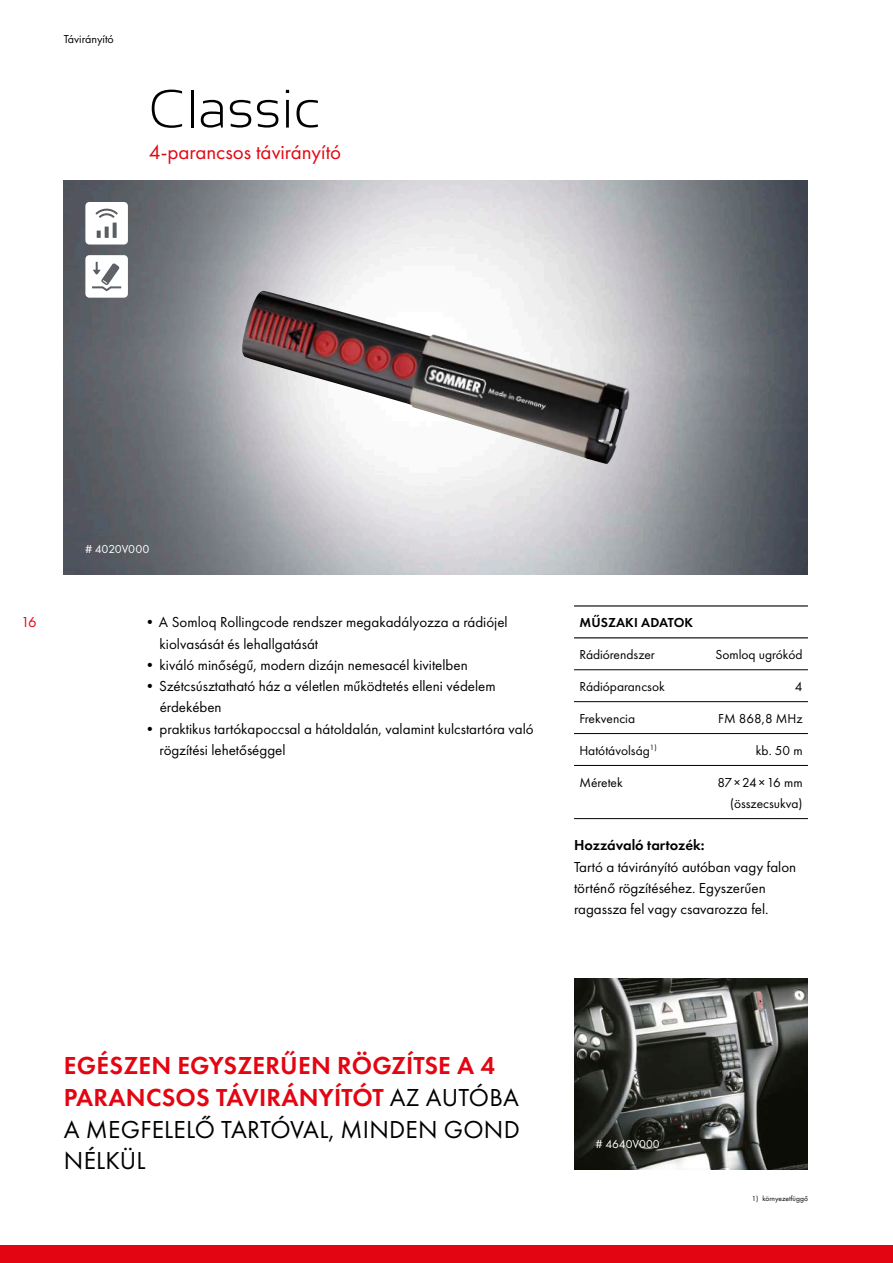
<style>
.page{position:relative;width:893px;height:1263px;background:#fff}
.page>*{position:absolute;margin:0;border:0;box-sizing:border-box;transform-origin:0 0}
.t1{font:300 54px "Sansation";color:#000}
.t2{font:600 25.5px/32px "Futura PT";letter-spacing:.01em;color:#e30612}
.t3{font:21px "Futura PT";color:#e30612}
.t4{font:15px/21.3px "Futura PT";color:#000}
.t5{font:600 15px "Futura PT";color:#000}
.t6{font:15px "Futura PT";color:#e30612}
.t7{font:13.5px/21.3px "Futura PT";color:#000;text-align:right}
.t8{font:600 13.5px "Futura PT";letter-spacing:.01em;color:#000}
.t9{font:12px "Futura PT";letter-spacing:.05em;color:#fff}
.t10{font:12px "Futura PT";color:#000}
.t11{font:7.5px "Futura PT";color:#000}
.s1{font-weight:400;color:#000}
</style>
<div class="page">
<img style="left:64px;top:181px;width:744px;height:393px">
<img style="left:574px;top:978px;width:234px;height:191px">
<svg style="left:85px;top:255px;width:43px;height:43px"></svg>
<svg style="left:85px;top:202px;width:43px;height:42px"></svg>
<img style="left:239px;top:291px;width:391px;height:173px">
<div style="left:0;top:1246px;width:893px;height:17px;background:#e30612"></div>
<hr style="left:574px;top:605px;width:234px;height:1px;background:#000">
<hr style="left:574px;top:637px;width:234px;height:1px;background:#000">
<hr style="left:574px;top:669px;width:234px;height:1px;background:#000">
<hr style="left:574px;top:701px;width:234px;height:1px;background:#000">
<hr style="left:574px;top:733px;width:234px;height:1px;background:#000">
<hr style="left:574px;top:765px;width:234px;height:1px;background:#000">
<hr style="left:574px;top:818px;width:234px;height:1px;background:#000">
<p class="t10" style="left:64px;top:31px;width:52px">Távirányító</p>
<h1 class="t1" style="left:149px;top:79px;width:173px">Classic</h1>
<h3 class="t3" style="left:149px;top:140px;width:194px">4-parancsos távirányító</h3>
<p class="t6" style="left:21px;top:613px;width:17px">16</p>
<p class="t9" style="left:85px;top:542px;width:66px"># 4020V000</p>
<p class="t4" style="left:160px;top:611px;width:350px;text-indent:-17px">•A Somloq Rollingcode rendszer megakadályozza a rádiójel kiolvasását és lehallgatását</p>
<p class="t4" style="left:142px;top:654px;width:327px">•kiváló minőségű, modern dizájn nemesacél kivitelben</p>
<p class="t4" style="left:160px;top:675px;width:337px;text-indent:-17px">•Szétcsúsztatható ház a véletlen működtetés elleni védelem érdekében</p>
<p class="t4" style="left:160px;top:718px;width:376px;text-indent:-17px">•praktikus tartókapoccsal a hátoldalán, valamint kulcstartóra való rögzítési lehetőséggel</p>
<p class="t8" style="left:579px;top:614px;width:115px">MŰSZAKI ADATOK</p>
<p class="t7" style="left:579px;top:644px;width:77px">Rádiórendszer</p>
<p class="t7" style="left:715px;top:644px;width:89px">Somloq ugrókód</p>
<p class="t7" style="left:579px;top:676px;width:87px">Rádióparancsok</p>
<p class="t7" style="left:795px;top:676px;width:9px">4</p>
<p class="t7" style="left:579px;top:708px;width:57px">Frekvencia</p>
<p class="t7" style="left:718px;top:708px;width:86px">FM 868,8 MHz</p>
<p class="t7" style="left:579px;top:740px;width:79px">Hatótávolság<sup>1)</sup></p>
<p class="t7" style="left:756px;top:740px;width:48px">kb. 50 m</p>
<p class="t7" style="left:579px;top:771px;width:45px">Méretek</p>
<p class="t7" style="left:717px;top:771px;width:87px">87×24×16 mm (összecsukva)</p>
<p class="t5" style="left:574px;top:836px;width:132px">Hozzávaló tartozék:</p>
<p class="t4" style="left:574px;top:856px;width:224px">Tartó a távirányító autóban vagy falon történő rögzítéséhez. Egyszerűen ragassza fel vagy csavarozza fel.</p>
<h2 class="t2" style="left:64px;top:1049px;width:457px">EGÉSZEN EGYSZERŰEN RÖGZÍTSE A 4<br>PARANCSOS TÁVIRÁNYÍTÓT <span class="s1">AZ AUTÓBA<br>A MEGFELELŐ TARTÓVAL, MINDEN GOND<br>NÉLKÜL</span></h2>
<p class="t9" style="left:595px;top:1137px;width:66px"># 4640V000</p>
<p class="t11" style="left:752px;top:1194px;width:58px">1) környezetfüggő</p>
</div>
